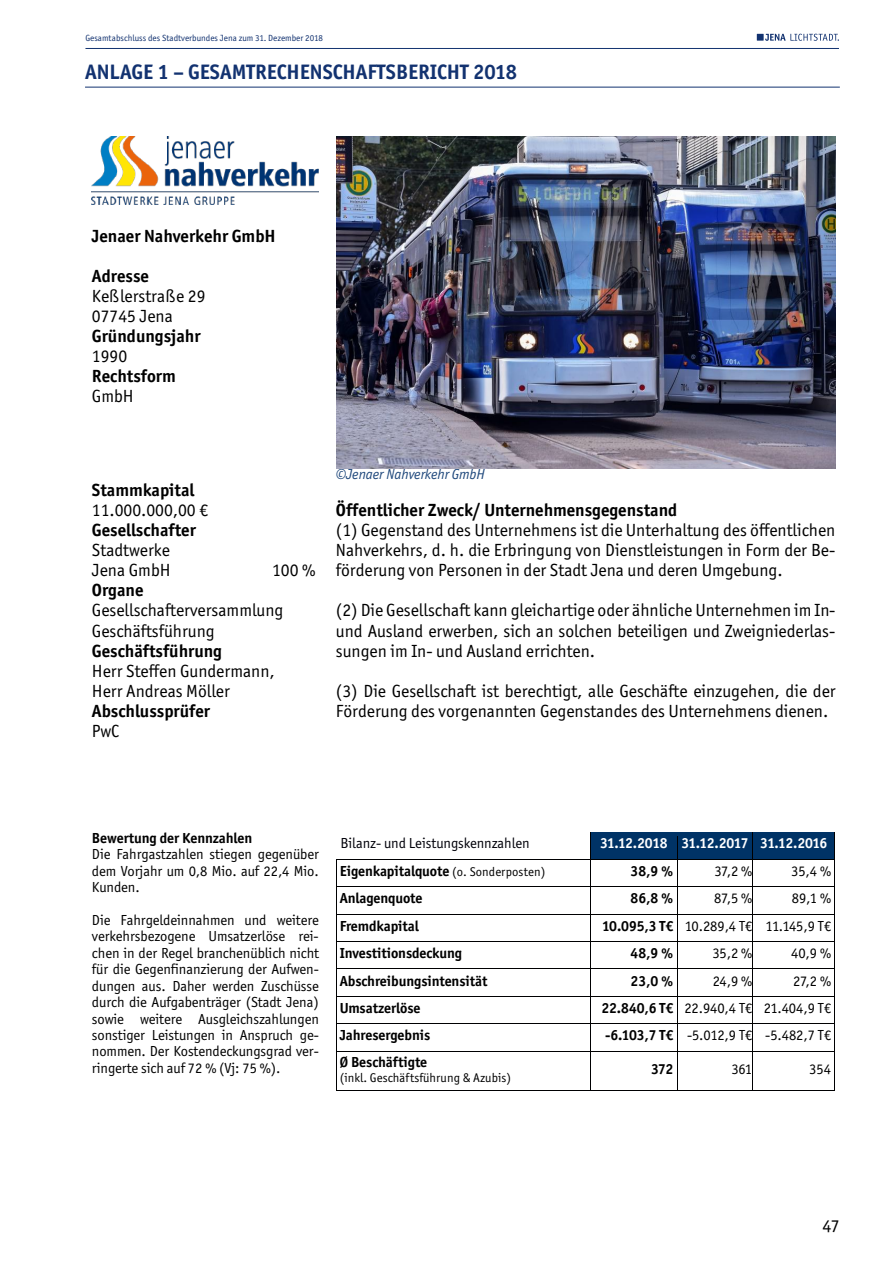
<style>
.page{position:relative;width:893px;height:1263px;background:#fff}
.page>*{position:absolute;margin:0;border:0;box-sizing:border-box;transform-origin:0 0}
.t1{font:700 21px "Officina Sans ITC Std";color:#123270}
.t2{font:18px "Officina Sans ITC Std";color:#000}
.t3{font:17.7px/20px "Officina Sans ITC Std";color:#000}
.t4{font:700 17.7px "Officina Sans ITC Std";color:#000}
.t5{font:14.55px/16.5px "Officina Sans ITC Std";letter-spacing:-.005em;color:#000;text-align:justify}
.t6{font:700 14.55px "Officina Sans ITC Std";letter-spacing:-.005em;color:#000}
.t7{font:700 14.55px "Officina Sans ITC Std";letter-spacing:-.045em;color:#fff}
.t8{font:14.55px "Officina Sans ITC Std";letter-spacing:-.025em;color:#000}
.t9{font:14.55px "Officina Sans ITC Std";letter-spacing:-.005em;color:#000009}
.t10{font:italic 14.55px "Officina Sans ITC Std";letter-spacing:-.005em;color:#1f487c}
.t11{font:12.75px "Officina Sans ITC Std";letter-spacing:.005em;color:#000}
.t12{font:9px "Officina Sans ITC Std";color:#123270}
.s1{font-weight:400;font-size:12.75px}
.s2{font-weight:700}
</style>
<div class="page">
<hr style="left:85px;top:48px;width:754px;height:1px;background:#123270">
<div style="left:757px;top:34px;width:7px;height:7px;background:#123270"></div>
<svg style="left:765px;top:34px;width:74px;height:7px"></svg>
<hr style="left:85px;top:87px;width:755px;height:1px;background:#123270">
<div style="left:591px;top:832px;width:86px;height:27px;background:#036"></div>
<div style="left:678px;top:836px;width:75px;height:19px;background:#036"></div>
<div style="left:753px;top:832px;width:82px;height:27px;background:#036"></div>
<div style="left:677px;top:832px;width:75px;height:5px;background:#036"></div>
<div style="left:677px;top:854px;width:76px;height:5px;background:#036"></div>
<hr style="left:336px;top:859px;width:255px;height:1px;background:#000001">
<hr style="left:591px;top:859px;width:86px;height:1px;background:#000001">
<hr style="left:677px;top:859px;width:75px;height:1px;background:#000001">
<hr style="left:753px;top:859px;width:82px;height:1px;background:#000001">
<hr style="left:336px;top:886px;width:255px;height:1px;background:#000001">
<hr style="left:591px;top:886px;width:86px;height:1px;background:#000001">
<hr style="left:677px;top:886px;width:75px;height:1px;background:#000001">
<hr style="left:753px;top:886px;width:82px;height:1px;background:#000001">
<hr style="left:336px;top:914px;width:255px;height:1px;background:#000001">
<hr style="left:591px;top:914px;width:86px;height:1px;background:#000001">
<hr style="left:677px;top:914px;width:75px;height:1px;background:#000001">
<hr style="left:753px;top:914px;width:82px;height:1px;background:#000001">
<hr style="left:336px;top:941px;width:255px;height:1px;background:#000001">
<hr style="left:591px;top:941px;width:86px;height:1px;background:#000001">
<hr style="left:677px;top:941px;width:75px;height:1px;background:#000001">
<hr style="left:753px;top:941px;width:82px;height:1px;background:#000001">
<hr style="left:336px;top:968px;width:255px;height:1px;background:#000001">
<hr style="left:591px;top:968px;width:86px;height:1px;background:#000001">
<hr style="left:677px;top:968px;width:75px;height:1px;background:#000001">
<hr style="left:753px;top:968px;width:82px;height:1px;background:#000001">
<hr style="left:336px;top:996px;width:255px;height:1px;background:#000001">
<hr style="left:591px;top:996px;width:86px;height:1px;background:#000001">
<hr style="left:677px;top:996px;width:75px;height:1px;background:#000001">
<hr style="left:753px;top:996px;width:82px;height:1px;background:#000001">
<hr style="left:336px;top:1023px;width:255px;height:1px;background:#000001">
<hr style="left:591px;top:1023px;width:86px;height:1px;background:#000001">
<hr style="left:677px;top:1023px;width:75px;height:1px;background:#000001">
<hr style="left:753px;top:1023px;width:82px;height:1px;background:#000001">
<svg style="left:336px;top:860px;width:1px;height:196px"></svg>
<hr style="left:336px;top:1051px;width:255px;height:1px;background:#000001">
<hr style="left:591px;top:1051px;width:86px;height:1px;background:#000001">
<svg style="left:677px;top:836px;width:1px;height:220px"></svg>
<hr style="left:677px;top:1051px;width:75px;height:1px;background:#000001">
<svg style="left:752px;top:832px;width:1px;height:224px"></svg>
<hr style="left:753px;top:1051px;width:82px;height:1px;background:#000001">
<hr style="left:336px;top:1056px;width:1px;height:35px;background:#000001">
<hr style="left:336px;top:1091px;width:255px;height:1px;background:#000001">
<hr style="left:591px;top:1056px;width:1px;height:35px;background:#000001">
<hr style="left:591px;top:1091px;width:86px;height:1px;background:#000001">
<hr style="left:677px;top:1056px;width:1px;height:35px;background:#000001">
<hr style="left:677px;top:1091px;width:75px;height:1px;background:#000001">
<hr style="left:752px;top:1056px;width:1px;height:35px;background:#000001">
<hr style="left:753px;top:1091px;width:82px;height:1px;background:#000001">
<hr style="left:835px;top:1056px;width:1px;height:35px;background:#000001">
<img style="left:92px;top:136px;width:227px;height:69px">
<img style="left:336px;top:136px;width:499px;height:332px">
<p class="t12" style="left:85px;top:32px;width:239px">Gesamtabschluss des Stadtverbundes Jena zum 31. Dezember 2018</p>
<p class="t1" style="left:85px;top:59px;width:434px">ANLAGE 1 – GESAMTRECHENSCHAFTSBERICHT 2018</p>
<p class="t4" style="left:92px;top:225px;width:185px">Jenaer Nahverkehr GmbH</p>
<p class="t4" style="left:92px;top:265px;width:59px">Adresse</p>
<p class="t3" style="left:92px;top:286px;width:115px">Keßlerstraße 29<br>07745 Jena</p>
<p class="t4" style="left:92px;top:325px;width:110px">Gründungsjahr</p>
<p class="t3" style="left:92px;top:346px;width:37px">1990</p>
<p class="t4" style="left:92px;top:365px;width:85px">Rechtsform</p>
<p class="t3" style="left:92px;top:386px;width:43px">GmbH</p>
<p class="t10" style="left:336px;top:466px;width:150px">©Jenaer Nahverkehr GmbH</p>
<p class="t4" style="left:92px;top:479px;width:104px">Stammkapital</p>
<p class="t3" style="left:92px;top:500px;width:118px">11.000.000,00 €</p>
<p class="t4" style="left:336px;top:499px;width:343px">Öffentlicher Zweck/ Unternehmensgegenstand</p>
<p class="t3" style="left:336px;top:520px;width:501px;text-align:justify">(1) Gegenstand des Unternehmens ist die Unterhaltung des öffentlichen Nahverkehrs, d. h. die Erbringung von Dienstleistungen in Form der Be&shy;förderung von Personen in der Stadt Jena und deren Umgebung.</p>
<p class="t3" style="left:336px;top:600px;width:501px;text-align:justify">(2) Die Gesellschaft kann gleichartige oder ähnliche Unternehmen im In&shy;und Ausland erwerben, sich an solchen beteiligen und Zweigniederlas&shy;sungen im In- und Ausland errichten.</p>
<p class="t3" style="left:336px;top:680px;width:501px;line-height:20.4px">(3) Die Gesellschaft ist berechtigt, alle Geschäfte einzugehen, die der<br>Förderung des vorgenannten Gegenstandes des Unternehmens dienen.</p>
<p class="t4" style="left:92px;top:519px;width:106px">Gesellschafter</p>
<p class="t3" style="left:92px;top:540px;width:80px">Stadtwerke<br>Jena GmbH</p>
<p class="t3" style="left:272px;top:560px;width:45px">100 %</p>
<p class="t4" style="left:92px;top:579px;width:53px">Organe</p>
<p class="t3" style="left:92px;top:600px;width:193px;line-height:20.4px">Gesellschafterversammlung<br>Geschäftsführung</p>
<p class="t4" style="left:92px;top:640px;width:132px">Geschäftsführung</p>
<p class="t3" style="left:92px;top:661px;width:184px">Herr Steffen Gundermann,<br>Herr Andreas Möller</p>
<p class="t4" style="left:92px;top:699px;width:120px">Abschlussprüfer</p>
<p class="t3" style="left:92px;top:720px;width:29px">PwC</p>
<p class="t6" style="left:92px;top:829px;width:162px">Bewertung der Kennzahlen</p>
<p class="t5" style="left:92px;top:846px;width:228px">Die Fahrgastzahlen stiegen gegenüber dem Vorjahr um 0,8 Mio. auf 22,4 Mio.<br>Kunden.</p>
<p class="t5" style="left:92px;top:911px;width:229px">Die Fahrgeldeinnahmen und weitere verkehrsbezogene Umsatzerlöse rei&shy;chen in der Regel branchenüblich nicht für die Gegenfinanzierung der Aufwen&shy;dungen aus. Daher werden Zuschüsse durch die Aufgabenträger (Stadt Jena) sowie weitere Ausgleichszahlungen sonstiger Leistungen in Anspruch ge&shy;nommen. Der Kostendeckungsgrad ver&shy;ringerte sich auf 72 % (Vj: 75 %).</p>
<p class="t9" style="left:341px;top:834px;width:191px">Bilanz- und Leistungskennzahlen</p>
<p class="t7" style="left:600px;top:834px;width:229px">31.12.2018 31.12.2017 31.12.2016</p>
<p class="t6" style="left:340px;top:862px;width:207px">Eigenkapitalquote <span class="s1">(o. Sonderposten)</span></p>
<p class="t6" style="left:631px;top:862px;width:44px">38,9 %</p>
<p class="t5" style="left:714px;top:863px;width:39px">37,2 %</p>
<p class="t5" style="left:791px;top:863px;width:41px">35,4 %</p>
<p class="t6" style="left:340px;top:889px;width:84px">Anlagenquote</p>
<p class="t6" style="left:631px;top:889px;width:44px">86,8 %</p>
<p class="t5" style="left:714px;top:890px;width:40px">87,5 %</p>
<p class="t5" style="left:792px;top:890px;width:41px">89,1 %</p>
<p class="t6" style="left:340px;top:916px;width:81px">Fremdkapital</p>
<p class="t8" style="left:602px;top:917px;width:230px"><span class="s2">10.095,3 T€</span> 10.289,4 T€ 11.145,9 T€</p>
<p class="t6" style="left:340px;top:944px;width:124px">Investitionsdeckung</p>
<p class="t6" style="left:631px;top:944px;width:44px">48,9 %</p>
<p class="t5" style="left:712px;top:945px;width:41px">35,2 %</p>
<p class="t5" style="left:791px;top:945px;width:41px">40,9 %</p>
<p class="t6" style="left:340px;top:971px;width:149px">Abschreibungsintensität</p>
<p class="t6" style="left:631px;top:971px;width:44px">23,0 %</p>
<p class="t5" style="left:713px;top:972px;width:41px">24,9 %</p>
<p class="t5" style="left:793px;top:972px;width:39px">27,2 %</p>
<p class="t6" style="left:340px;top:999px;width:82px">Umsatzerlöse</p>
<p class="t5" style="left:601px;top:999px;width:231px"><span class="s2">22.840,6 T€</span> 22.940,4 T€ 21.404,9 T€</p>
<p class="t6" style="left:340px;top:1026px;width:92px">Jahresergebnis</p>
<p class="t5" style="left:605px;top:1027px;width:227px"><span class="s2">-6.103,7 T€</span> -5.012,9 T€ -5.482,7 T€</p>
<p class="t6" style="left:340px;top:1052px;width:89px">Ø Beschäftigte</p>
<p class="t11" style="left:340px;top:1070px;width:173px">(inkl. Geschäftsführung &amp; Azubis)</p>
<p class="t6" style="left:651px;top:1060px;width:24px">372</p>
<p class="t5" style="left:731px;top:1061px;width:22px">361</p>
<p class="t5" style="left:809px;top:1061px;width:23px">354</p>
<p class="t2" style="left:823px;top:1216px;width:19px">47</p>
</div>
